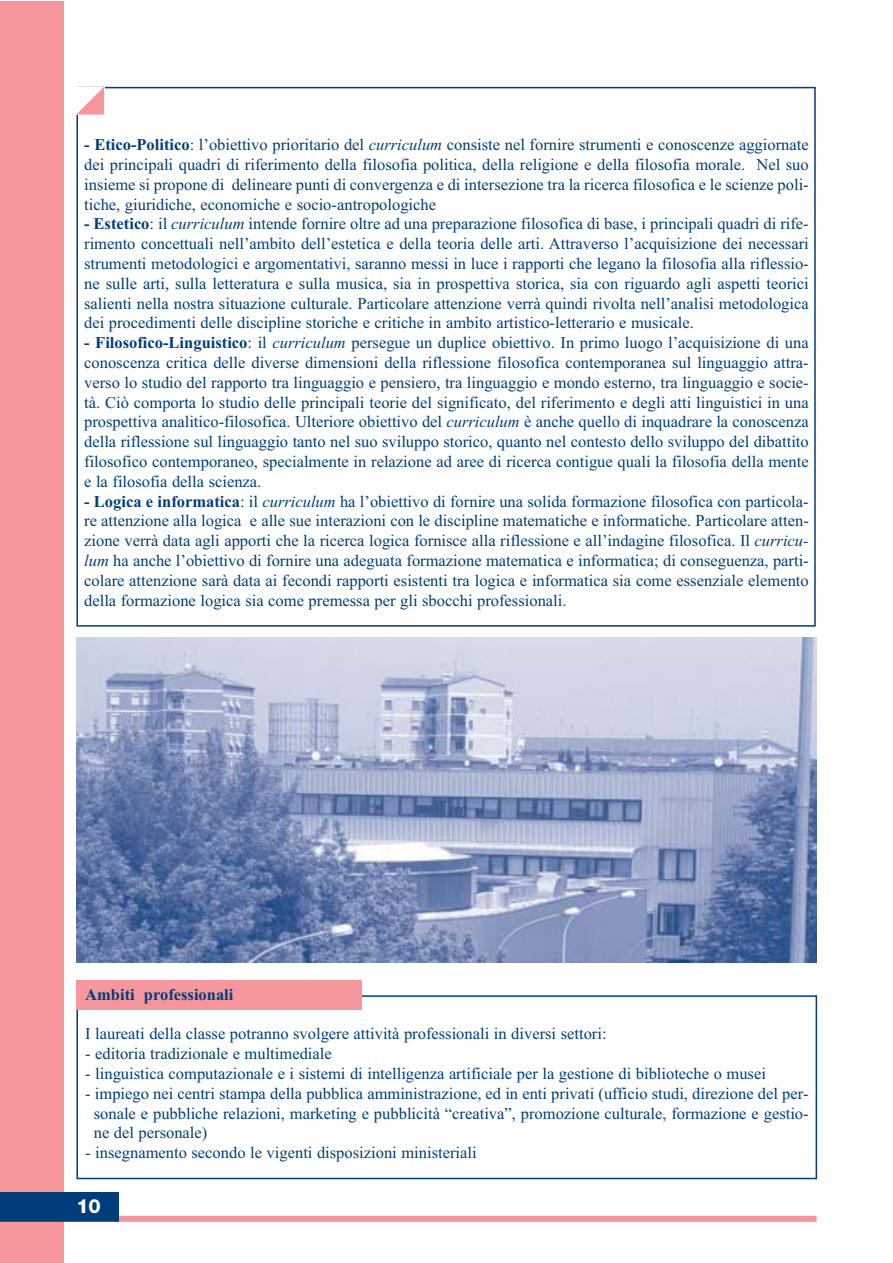
<style>
.page{position:relative;width:893px;height:1263px;background:#fff}
.page>*{position:absolute;margin:0;border:0;box-sizing:border-box;transform-origin:0 0}
.t1{font:800 19.5px "Helvetica Neue";color:#fff}
.t2{font:16.5px/19.8px "Times New Roman";color:#003d7a;text-align:justify}
.t3{font:700 16.5px "Times New Roman";color:#003d7a}
.s1{font-weight:700}
.s2{font-style:italic}
</style>
<div class="page">
<div style="left:115px;top:1216px;width:701px;height:6px;background:#f5979c"></div>
<div style="left:0;top:2px;width:64px;height:1261px;background:#f5979c"></div>
<div style="left:0;top:1192px;width:119px;height:30px;background:#003d7a"></div>
<svg style="left:76px;top:87px;width:28px;height:28px"></svg>
<div style="left:76px;top:995px;width:741px;height:184px;border:2px solid #003d7a"></div>
<div style="left:76px;top:981px;width:286px;height:29px;background:#f5979c"></div>
<img style="left:77px;top:637px;width:739px;height:325px">
<p class="t2" style="left:84px;top:136px;width:726px"><span class="s1">- Etico-Politico</span>: l’obiettivo prioritario del <span class="s2">curriculum</span> consiste nel fornire strumenti e conoscenze aggiornate dei principali quadri di riferimento della filosofia politica, della religione e della filosofia morale. Nel suo insieme si propone di delineare punti di convergenza e di intersezione tra la ricerca filosofica e le scienze poli&shy;tiche, giuridiche, economiche e socio-antropologiche</p>
<p class="t2" style="left:84px;top:216px;width:726px"><span class="s1">- Estetico</span>: il <span class="s2">curriculum</span> intende fornire oltre ad una preparazione filosofica di base, i principali quadri di rife&shy;rimento concettuali nell’ambito dell’estetica e della teoria delle arti. Attraverso l’acquisizione dei necessari strumenti metodologici e argomentativi, saranno messi in luce i rapporti che legano la filosofia alla riflessio&shy;ne sulle arti, sulla letteratura e sulla musica, sia in prospettiva storica, sia con riguardo agli aspetti teorici salienti nella nostra situazione culturale. Particolare attenzione verrà quindi rivolta nell’analisi metodologica dei procedimenti delle discipline storiche e critiche in ambito artistico-letterario e musicale.</p>
<p class="t2" style="left:84px;top:334px;width:726px"><span class="s1">- Filosofico-Linguistico</span>: il <span class="s2">curriculum</span> persegue un duplice obiettivo. In primo luogo l’acquisizione di una conoscenza critica delle diverse dimensioni della riflessione filosofica contemporanea sul linguaggio attra&shy;verso lo studio del rapporto tra linguaggio e pensiero, tra linguaggio e mondo esterno, tra linguaggio e socie&shy;tà. Ciò comporta lo studio delle principali teorie del significato, del riferimento e degli atti linguistici in una prospettiva analitico-filosofica. Ulteriore obiettivo del <span class="s2">curriculum</span> è anche quello di inquadrare la conoscenza della riflessione sul linguaggio tanto nel suo sviluppo storico, quanto nel contesto dello sviluppo del dibattito filosofico contemporaneo, specialmente in relazione ad aree di ricerca contigue quali la filosofia della mente e la filosofia della scienza.</p>
<p class="t2" style="left:84px;top:493px;width:726px"><span class="s1">- Logica e informatica</span>: il <span class="s2">curriculum</span> ha l’obiettivo di fornire una solida formazione filosofica con particola&shy;re attenzione alla logica e alle sue interazioni con le discipline matematiche e informatiche. Particolare atten&shy;zione verrà data agli apporti che la ricerca logica fornisce alla riflessione e all’indagine filosofica. Il <span class="s2">curricu&shy;lum</span> ha anche l’obiettivo di fornire una adeguata formazione matematica e informatica; di conseguenza, parti&shy;colare attenzione sarà data ai fecondi rapporti esistenti tra logica e informatica sia come essenziale elemento della formazione logica sia come premessa per gli sbocchi professionali.</p>
<p class="t3" style="left:85px;top:989px;width:150px">Ambiti professionali</p>
<p class="t2" style="left:85px;top:1026px;width:523px">I laureati della classe potranno svolgere attività professionali in diversi settori:</p>
<p class="t2" style="left:85px;top:1045px;width:248px">- editoria tradizionale e multimediale</p>
<p class="t2" style="left:85px;top:1065px;width:682px">- linguistica computazionale e i sistemi di intelligenza artificiale per la gestione di biblioteche o musei</p>
<p class="t2" style="left:94px;top:1085px;width:716px;text-indent:-9px">- impiego nei centri stampa della pubblica amministrazione, ed in enti privati (ufficio studi, direzione del per&shy;sonale e pubbliche relazioni, marketing e pubblicità “creativa”, promozione culturale, formazione e gestio&shy;ne del personale)</p>
<p class="t2" style="left:85px;top:1144px;width:393px">- insegnamento secondo le vigenti disposizioni ministeriali</p>
<p class="t1" style="left:76px;top:1200px;width:26px">10</p>
</div>
